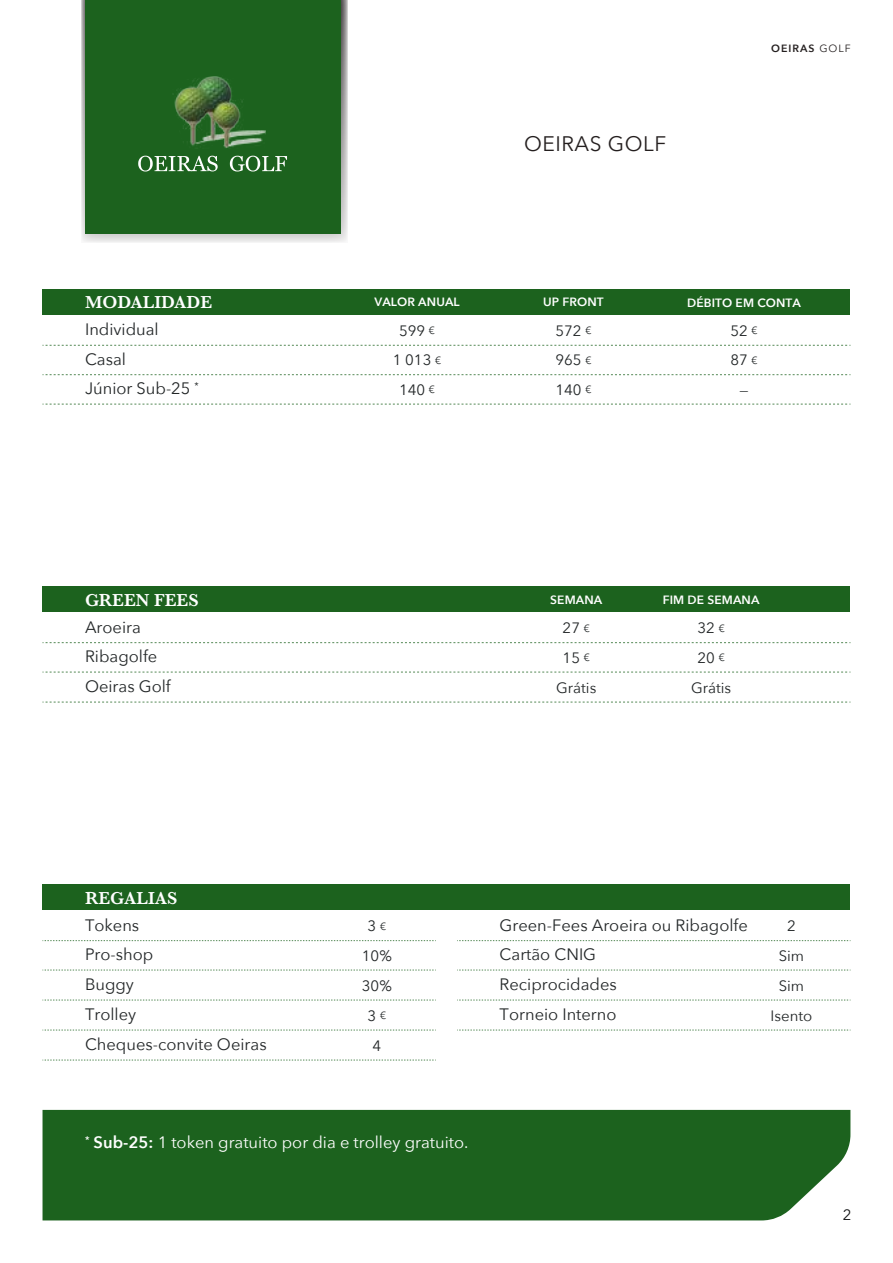
<style>
.page{position:relative;width:893px;height:1263px;background:#fff}
.page>*{position:absolute;margin:0;border:0;box-sizing:border-box;transform-origin:0 0}
.t1{font:21px "Avenir Next";letter-spacing:.025em;color:#241f1f}
.t2{font:600 18px "Baskerville";color:#fff}
.t3{font:16.5px/29.8px "Avenir Next";color:#222627}
.t4{font:16.5px "Avenir Next";color:#fff}
.t5{font:15px/29.7px "Avenir Next";color:#222627;text-align:center}
.t6{font:15px "Avenir Next";color:#121314}
.t7{font:600 12px "Avenir Next";letter-spacing:.01em;color:#fff}
.t8{font:600 10.5px "Avenir Next";letter-spacing:.1em;color:#241f1f}
.s1{font-size:10.5px}
.s2{font-weight:400}
.s3{font-weight:600}
</style>
<div class="page">
<svg style="left:82px;top:0;width:266px;height:242px;background:#c0c3c0"></svg>
<div style="left:85px;top:0;width:255px;height:234px;background:#1c621e"></div>
<div style="left:43px;top:1110px;width:807px;height:110px;background:#1c621e"></div>
<div style="left:43px;top:586px;width:807px;height:26px;background:#1c621e"></div>
<svg style="left:43px;top:642px;width:807px;height:1px"></svg>
<svg style="left:43px;top:672px;width:807px;height:1px"></svg>
<svg style="left:43px;top:702px;width:807px;height:1px"></svg>
<svg style="left:138px;top:156px;width:80px;height:15px"></svg>
<svg style="left:230px;top:156px;width:57px;height:15px"></svg>
<img style="left:174px;top:76px;width:92px;height:72px">
<div style="left:43px;top:289px;width:807px;height:26px;background:#1c621e"></div>
<svg style="left:43px;top:345px;width:807px;height:1px"></svg>
<svg style="left:43px;top:374px;width:807px;height:1px"></svg>
<svg style="left:43px;top:404px;width:807px;height:1px"></svg>
<div style="left:43px;top:884px;width:807px;height:26px;background:#1c621e"></div>
<svg style="left:43px;top:940px;width:393px;height:1px"></svg>
<svg style="left:43px;top:970px;width:393px;height:1px"></svg>
<svg style="left:43px;top:1000px;width:393px;height:1px"></svg>
<svg style="left:43px;top:1030px;width:393px;height:1px"></svg>
<svg style="left:43px;top:1060px;width:393px;height:1px"></svg>
<svg style="left:457px;top:940px;width:394px;height:1px"></svg>
<svg style="left:457px;top:970px;width:394px;height:1px"></svg>
<svg style="left:457px;top:1000px;width:394px;height:1px"></svg>
<svg style="left:457px;top:1030px;width:394px;height:1px"></svg>
<p class="t2" style="left:85px;top:290px;width:129px">MODALIDADE</p>
<p class="t3" style="left:85px;top:314px;width:75px;line-height:29.4px">Individual<br>Casal</p>
<p class="t7" style="left:374px;top:292px;width:87px">VALOR ANUAL</p>
<p class="t5" style="left:393px;top:315px;width:50px">599 <span class="s1">€<br></span>1 013 <span class="s1">€</span></p>
<p class="t1" style="left:524px;top:125px;width:144px">OEIRAS GOLF</p>
<p class="t8" style="left:771px;top:40px;width:81px">OEIRAS <span class="s2">GOLF</span></p>
<p class="t7" style="left:543px;top:292px;width:62px">UP FRONT</p>
<p class="t5" style="left:555px;top:315px;width:37px;text-align:left">572 <span class="s1">€<br></span>965 <span class="s1">€</span></p>
<p class="t7" style="left:687px;top:292px;width:115px">DÉBITO EM CONTA</p>
<p class="t5" style="left:730px;top:315px;width:29px;text-align:left">52 <span class="s1">€<br></span>87 <span class="s1">€</span></p>
<p class="t3" style="left:85px;top:373px;width:115px">Júnior Sub-25 <sup>*</sup></p>
<p class="t5" style="left:399px;top:374px;width:37px">140 <span class="s1">€</span></p>
<p class="t5" style="left:555px;top:374px;width:37px">140 <span class="s1">€</span></p>
<p class="t5" style="left:740px;top:374px;width:10px">—</p>
<p class="t2" style="left:85px;top:587px;width:115px">GREEN FEES</p>
<p class="t3" style="left:85px;top:611px;width:87px">Aroeira<br>Ribagolfe<br>Oeiras Golf</p>
<p class="t7" style="left:550px;top:589px;width:54px">SEMANA</p>
<p class="t5" style="left:556px;top:613px;width:42px">27 <span class="s1">€<br></span>15 <span class="s1">€<br></span>Grátis</p>
<p class="t7" style="left:663px;top:589px;width:98px">FIM DE SEMANA</p>
<p class="t5" style="left:691px;top:613px;width:42px">32 <span class="s1">€<br></span>20 <span class="s1">€<br></span>Grátis</p>
<p class="t2" style="left:85px;top:885px;width:94px">REGALIAS</p>
<p class="t3" style="left:85px;top:909px;width:70px">Tokens<br>Pro-shop<br>Buggy<br>Trolley</p>
<p class="t5" style="left:362px;top:910px;width:31px">3 <span class="s1">€<br></span>10%<br>30%<br>3 <span class="s1">€</span></p>
<p class="t3" style="left:85px;top:1029px;width:183px">Cheques-convite Oeiras</p>
<p class="t5" style="left:372px;top:1030px;width:10px">4</p>
<p class="t3" style="left:500px;top:909px;width:250px">Green-Fees Aroeira ou Ribagolfe<br>Cartão CNIG<br>Reciprocidades<br>Torneio Interno</p>
<p class="t5" style="left:779px;top:910px;width:27px">2<br>Sim<br>Sim</p>
<p class="t5" style="left:771px;top:1000px;width:43px">Isento</p>
<p class="t4" style="left:85px;top:1129px;width:385px"><sup>*</sup> <span class="s3">Sub-25:</span> 1 token gratuito por dia e trolley gratuito.</p>
<p class="t6" style="left:843px;top:1202px;width:10px">2</p>
</div>
